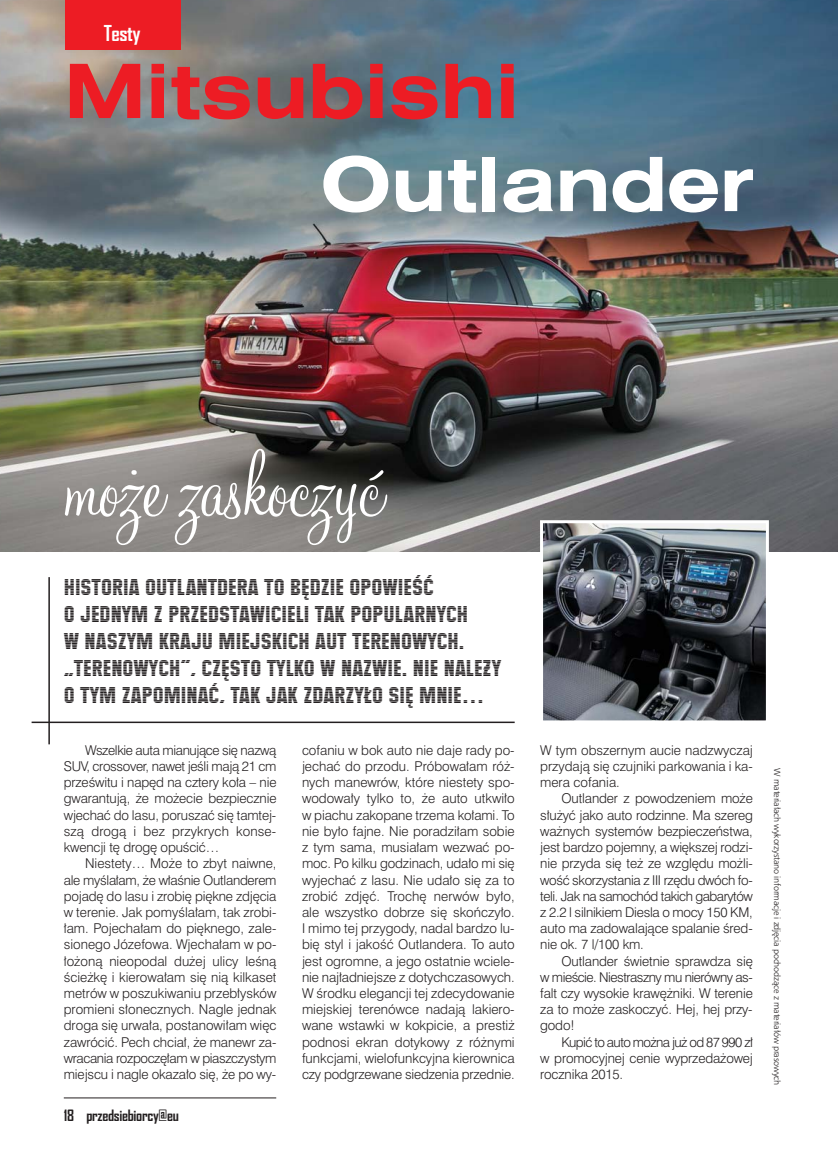
<style>
.page{position:relative;width:838px;height:1149px;background:#fff}
.page>*{position:absolute;margin:0;border:0;box-sizing:border-box;transform-origin:0 0}
.t1{font:105px "Monterey EU";letter-spacing:-.01em;color:#fff}
.t2{font:700 75px "Swis 721 Ex EU";letter-spacing:-.01em;color:#ed1c24}
.t3{font:700 75px "Swis 721 Ex EU";letter-spacing:-.01em;color:#fff}
.t4{font:22.5px/27px "Maximus EU";color:#231f20}
.t5{font:700 21px "Agency FB";letter-spacing:-.02em;color:#fff}
.t6{font:700 15px "Agency FB";letter-spacing:-.02em;color:#231f20}
.t7{font:13.5px/16.2px "Swis 721 Lt EU";letter-spacing:-.01em;color:#231f20;text-align:justify}
.t8{font:9px "Humnst 777 Lt EU";letter-spacing:-.02em;color:#231f20}
</style>
<div class="page">
<img style="left:0;top:0;width:838px;height:551px">
<img style="left:544px;top:524px;width:221px;height:195px">
<div style="left:540px;top:520px;width:229px;height:203px;border:3px solid #fff"></div>
<hr style="left:48px;top:577px;width:2px;height:167px;background:#231f20">
<hr style="left:32px;top:721px;width:482px;height:1px;background:#231f20">
<hr style="left:64px;top:1097px;width:212px;height:1px;background:#231f20">
<div style="left:65px;top:0;width:116px;height:50px;background:#ed1c24"></div>
<h3 class="t5" style="left:104px;top:21px;width:39px">Testy</h3>
<h2 class="t2" style="left:64px;top:48px;width:457px">Mitsubishi</h2>
<h2 class="t3" style="left:320px;top:141px;width:434px">Outlander</h2>
<h1 class="t1" style="left:64px;top:416px;width:320px">może zaskoczyć</h1>
<h3 class="t4" style="left:64px;top:573px;width:439px">HISTORIA OUTLANTDERA TO BĘDZIE OPOWIEŚĆ<br>O JEDNYM Z PRZEDSTAWICIELI TAK POPULARNYCH<br>W NASZYM KRAJU MIEJSKICH AUT TERENOWYCH. „TERENOWYCH”, CZĘSTO TYLKO W NAZWIE. NIE NALEŻY O TYM ZAPOMINAĆ, TAK JAK ZDARZYŁO SIĘ MNIE…</h3>
<p class="t7" style="left:64px;top:743px;width:214px;text-indent:21px">Wszelkie auta mianujące się nazwą SUV, crossover, nawet jeśli mają 21 cm prześwitu i napęd na cztery koła – nie gwarantują, że możecie bezpiecznie wjechać do lasu, poruszać się tamtej&shy;szą drogą i bez przykrych konse&shy;kwencji tę drogę opuścić…</p>
<p class="t7" style="left:64px;top:856px;width:214px;text-indent:21px">Niestety… Może to zbyt naiwne, ale myślałam, że właśnie Outlanderem pojadę do lasu i zrobię piękne zdjęcia w terenie. Jak pomyślałam, tak zrobi&shy;łam. Pojechałam do pięknego, zale&shy;sionego Józefowa. Wjechałam w po&shy;łożoną nieopodal dużej ulicy leśną ścieżkę i kierowałam się nią kilkaset metrów w poszukiwaniu przebłysków promieni słonecznych. Nagle jednak droga się urwała, postanowiłam więc zawrócić. Pech chciał, że manewr za&shy;wracania rozpoczęłam w piaszczystym miejscu i nagle okazało się, że po wy-</p>
<p class="t6" style="left:64px;top:1106px;width:117px">18 przedsiebiorcy@eu</p>
<p class="t7" style="left:302px;top:743px;width:214px">cofaniu w bok auto nie daje rady po&shy;jechać do przodu. Próbowałam róż&shy;nych manewrów, które niestety spo&shy;wodowały tylko to, że auto utkwiło w piachu zakopane trzema kołami. To nie było fajne. Nie poradziłam sobie z tym sama, musiałam wezwać po&shy;moc. Po kilku godzinach, udało mi się wyjechać z lasu. Nie udało się za to zrobić zdjęć. Trochę nerwów było, ale wszystko dobrze się skończyło.<br>I mimo tej przygody, nadal bardzo lu&shy;bię styl i jakość Outlandera. To auto jest ogromne, a jego ostatnie wciele&shy;nie najładniejsze z dotychczasowych.<br>W środku elegancji tej zdecydowanie miejskiej terenówce nadają lakiero&shy;wane wstawki w kokpicie, a prestiż podnosi ekran dotykowy z różnymi funkcjami, wielofunkcyjna kierownica czy podgrzewane siedzenia przednie.</p>
<p class="t7" style="left:540px;top:743px;width:214px">W tym obszernym aucie nadzwyczaj przydają się czujniki parkowania i ka&shy;mera cofania.</p>
<p class="t7" style="left:540px;top:791px;width:214px;text-indent:21px">Outlander z powodzeniem może służyć jako auto rodzinne. Ma szereg ważnych systemów bezpieczeństwa, jest bardzo pojemny, a większej rodzi&shy;nie przyda się też ze względu możli&shy;wość skorzystania z III rzędu dwóch fo&shy;teli. Jak na samochód takich gabarytów z 2.2 l silnikiem Diesla o mocy 150 KM, auto ma zadowalające spalanie śred&shy;nie ok. 7 l/100 km.</p>
<p class="t7" style="left:540px;top:953px;width:214px;text-indent:21px">Outlander świetnie sprawdza się w mieście. Niestraszny mu nierówny as&shy;falt czy wysokie krawężniki. W terenie za to może zaskoczyć. Hej, hej przy&shy;godo!</p>
<p class="t7" style="left:540px;top:1034px;width:214px;text-indent:21px">Kupić to auto można już od 87 990 zł w promocyjnej cenie wyprzedażowej rocznika 2015.</p>
<p class="t8" style="left:782px;top:768px;width:318px;rotate:90deg">W materiałach wykorzystano informacje i zdjęcia pochodzące z materiałów prasowych</p>
</div>
